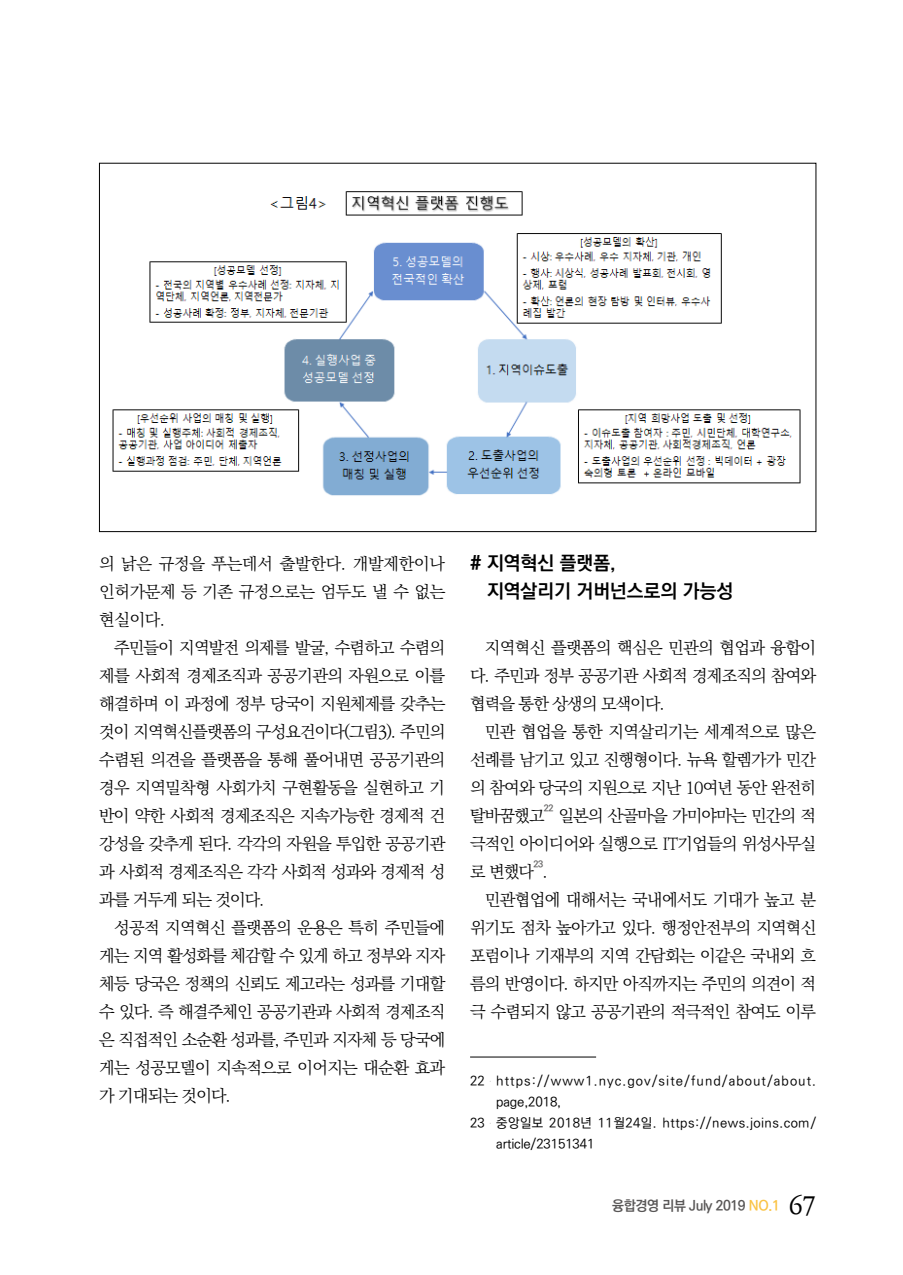
<style>
.page{position:relative;width:903px;height:1275px;background:#fff}
.page>*{position:absolute;margin:0;border:0;box-sizing:border-box;transform-origin:0 0}
.title_M{font:19.25px/28px "Ko Pub Dotum PB";color:#000}
.본문_명조{font:300 16.62px/28px "Ko Pub Batang";letter-spacing:-.05em;color:#000;text-align:justify}
.t1{font:14px "Ko Pub Dotum PB";letter-spacing:-.025em;color:#595757}
.source{font:13.12px/21px "Ko Pub Dotum PM";letter-spacing:.03em;color:#000}
.source-2{font:13.12px/21px "Ko Pub Dotum PM";letter-spacing:.08em;color:#000}
.본문_명조-2{font:9.1px "Ko Pub Dotum PB";color:#656464}
.s1{color:#fac345}
.s2{font-family:"Ko Pub Batang";font-weight:500;font-size:24.5px;color:#000}
</style>
<div class="page">
<hr style="left:470px;top:1057px;width:126px;height:1px;background:#000">
<img style="left:112px;top:191px;width:689px;height:305px">
<p class="본문_명조" style="left:99px;top:550px;width:348px">의 낡은 규정을 푸는데서 출발한다. 개발제한이나 인허가문제 등 기존 규정으로는 엄두도 낼 수 없는 현실이다.</p>
<p class="본문_명조" style="left:99px;top:634px;width:348px;text-indent:15px">주민들이 지역발전 의제를 발굴, 수렴하고 수렴의 제를 사회적 경제조직과 공공기관의 자원으로 이를 해결하며 이 과정에 정부 당국이 지원체제를 갖추는 것이 지역혁신플랫폼의 구성요건이다(그림3). 주민의 수렴된 의견을 플랫폼을 통해 풀어내면 공공기관의 경우 지역밀착형 사회가치 구현활동을 실현하고 기 반이 약한 사회적 경제조직은 지속가능한 경제적 건 강성을 갖추게 된다. 각각의 자원을 투입한 공공기관 과 사회적 경제조직은 각각 사회적 성과와 경제적 성 과를 거두게 되는 것이다.</p>
<p class="본문_명조" style="left:99px;top:914px;width:348px;text-indent:15px">성공적 지역혁신 플랫폼의 운용은 특히 주민들에 게는 지역 활성화를 체감할 수 있게 하고 정부와 지자 체등 당국은 정책의 신뢰도 제고라는 성과를 기대할 수 있다. 즉 해결주체인 공공기관과 사회적 경제조직 은 직접적인 소순환 성과를, 주민과 지자체 등 당국에 게는 성공모델이 지속적으로 이어지는 대순환 효과 가 기대되는 것이다.</p>
<p class="title_M" style="left:487px;top:549px;width:248px;text-indent:-17px"># 지역혁신 플랫폼,<br>지역살리기 거버넌스로의 가능성</p>
<p class="본문_명조" style="left:470px;top:634px;width:348px;text-indent:15px">지역혁신 플랫폼의 핵심은 민관의 협업과 융합이 다. 주민과 정부 공공기관 사회적 경제조직의 참여와 협력을 통한 상생의 모색이다.</p>
<p class="본문_명조" style="left:470px;top:718px;width:348px;text-indent:15px">민관 협업을 통한 지역살리기는 세계적으로 많은 선례를 남기고 있고 진행형이다. 뉴욕 할렘가가 민간 의 참여와 당국의 지원으로 지난 10여년 동안 완전히 탈바꿈했고</p>
<p class="본문_명조-2" style="left:544px;top:803px;width:11px">22</p>
<p class="본문_명조" style="left:470px;top:802px;width:348px;text-indent:88px">일본의 산골마을 가미야마는 민간의 적 극적인 아이디어와 실행으로 IT기업들의 위성사무실 로 변했다</p>
<p class="본문_명조-2" style="left:533px;top:859px;width:11px">23</p>
<p class="본문_명조" style="left:543px;top:858px;width:7px">.</p>
<p class="본문_명조" style="left:470px;top:886px;width:348px;text-indent:15px">민관협업에 대해서는 국내에서도 기대가 높고 분 위기도 점차 높아가고 있다. 행정안전부의 지역혁신 포럼이나 기재부의 지역 간담회는 이같은 국내외 흐 름의 반영이다. 하지만 아직까지는 주민의 의견이 적 극 수렴되지 않고 공공기관의 적극적인 참여도 이루</p>
<p class="source-2" style="left:496px;top:1071px;width:321px;text-indent:-26px">22　https://www1.nyc.gov/site/fund/about/about. page,2018,</p>
<p class="source" style="left:496px;top:1113px;width:322px;text-indent:-26px">23　중앙일보 2018년 11월24일. https://news.joins.com/ article/23151341</p>
<p class="t1" style="left:612px;top:1198px;width:205px">융합경영 리뷰 July 2019 <span class="s1">NO.1</span> <span class="s2">67</span></p>
</div>
